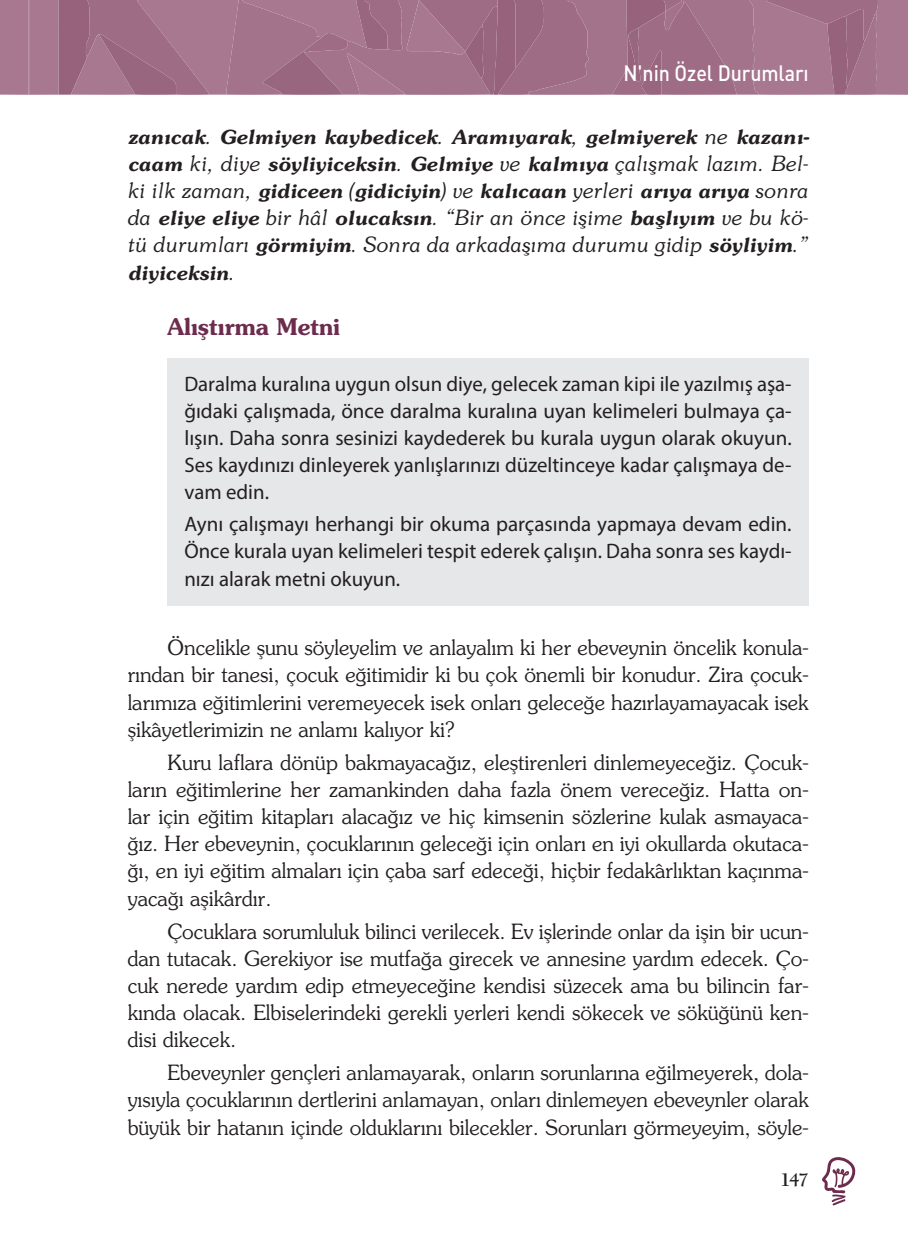
<style>
.page{position:relative;width:908px;height:1248px;background:#fff}
.page>*{position:absolute;margin:0;border:0;box-sizing:border-box;transform-origin:0 0}
.t1{font:700 25px "Souvenir Erkam";color:#6d2c4d}
.t2{font:500 22px "DIN Pro";color:#fff;scale:.89 1}
.t3{font:21px/27.2px "Souvenir Erkam";color:#231f20;text-align:justify}
.t4{font:21px/27px "Myriad Pro";color:#231f20;text-align:justify}
.t5{font:italic 700 21px/27.2px "Souvenir Erkam";color:#231f20;text-align:justify}
.t6{font:700 20px "Berkeley Old Style Itc TOT";color:#231f20}
.s1{font-weight:400}
</style>
<div class="page">
<svg style="left:0;top:0;width:907px;height:95px;background:#a17189"></svg>
<svg style="left:822px;top:1157px;width:34px;height:48px"></svg>
<div style="left:167px;top:358px;width:641px;height:247px;background:#e6e7e9"></div>
<p class="t2" style="left:623px;top:58px;width:210px">N'nin Özel Durumları</p>
<p class="t5" style="left:128px;top:123px;width:683px">zanıcak<span class="s1">.</span> Gelmiyen kaybedicek<span class="s1">.</span> Aramıyarak<span class="s1">,</span> gelmiyerek <span class="s1">ne</span> kazanı&shy;caam <span class="s1">ki, diye</span> söyliyiceksin<span class="s1">.</span> Gelmiye <span class="s1">ve</span> kalmıya <span class="s1">çalışmak lazım. Bel&shy;ki ilk zaman,</span> gidiceen <span class="s1">(</span>gidiciyin<span class="s1">) ve</span> kalıcaan <span class="s1">yerleri</span> arıya arıya <span class="s1">sonra da</span> eliye eliye <span class="s1">bir hâl</span> olucaksın<span class="s1">. “Bir an önce işime</span> başlıyım <span class="s1">ve bu kö&shy;tü durumları</span> görmiyim<span class="s1">. Sonra da arkadaşıma durumu gidip</span> söyliyim<span class="s1">.” </span>diyiceksin<span class="s1">.</span></p>
<p class="t1" style="left:167px;top:312px;width:174px">Alıştırma Metni</p>
<p class="t4" style="left:184px;top:370px;width:608px">Daralma kuralına uygun olsun diye, gelecek zaman kipi ile yazılmış aşa&shy;ğıdaki çalışmada, önce daralma kuralına uyan kelimeleri bulmaya ça&shy;lışın. Daha sonra sesinizi kaydederek bu kurala uygun olarak okuyun.<br>Ses kaydınızı dinleyerek yanlışlarınızı düzeltinceye kadar çalışmaya de&shy;vam edin.</p>
<p class="t4" style="left:184px;top:510px;width:608px">Aynı çalışmayı herhangi bir okuma parçasında yapmaya devam edin.<br>Önce kurala uyan kelimeleri tespit ederek çalışın. Daha sonra ses kaydı&shy;nızı alarak metni okuyun.</p>
<p class="t3" style="left:128px;top:633px;width:682px;text-indent:40px">Öncelikle şunu söyleyelim ve anlayalım ki her ebeveynin öncelik konula&shy;rından bir tanesi, çocuk eğitimidir ki bu çok önemli bir konudur. Zira çocuk&shy;larımıza eğitimlerini veremeyecek isek onları geleceğe hazırlayamayacak isek şikâyetlerimizin ne anlamı kalıyor ki?</p>
<p class="t3" style="left:128px;top:748px;width:682px;text-indent:40px">Kuru laflara dönüp bakmayacağız, eleştirenleri dinlemeyeceğiz. Çocuk&shy;ların eğitimlerine her zamankinden daha fazla önem vereceğiz. Hatta on&shy;lar için eğitim kitapları alacağız ve hiç kimsenin sözlerine kulak asmayaca&shy;ğız. Her ebeveynin, çocuklarının geleceği için onları en iyi okullarda okutaca&shy;ğı, en iyi eğitim almaları için çaba sarf edeceği, hiçbir fedakârlıktan kaçınma&shy;yacağı aşikârdır.</p>
<p class="t3" style="left:128px;top:916px;width:682px;text-indent:40px">Çocuklara sorumluluk bilinci verilecek. Ev işlerinde onlar da işin bir ucun&shy;dan tutacak. Gerekiyor ise mutfağa girecek ve annesine yardım edecek. Ço&shy;cuk nerede yardım edip etmeyeceğine kendisi süzecek ama bu bilincin far&shy;kında olacak. Elbiselerindeki gerekli yerleri kendi sökecek ve söküğünü ken&shy;disi dikecek.</p>
<p class="t3" style="left:128px;top:1058px;width:682px;text-indent:40px">Ebeveynler gençleri anlamayarak, onların sorunlarına eğilmeyerek, dola&shy;yısıyla çocuklarının dertlerini anlamayan, onları dinlemeyen ebeveynler olarak büyük bir hatanın içinde olduklarını bilecekler. Sorunları görmeyeyim, söyle-</p>
<p class="t6" style="left:779px;top:1168px;width:30px">147</p>
</div>
